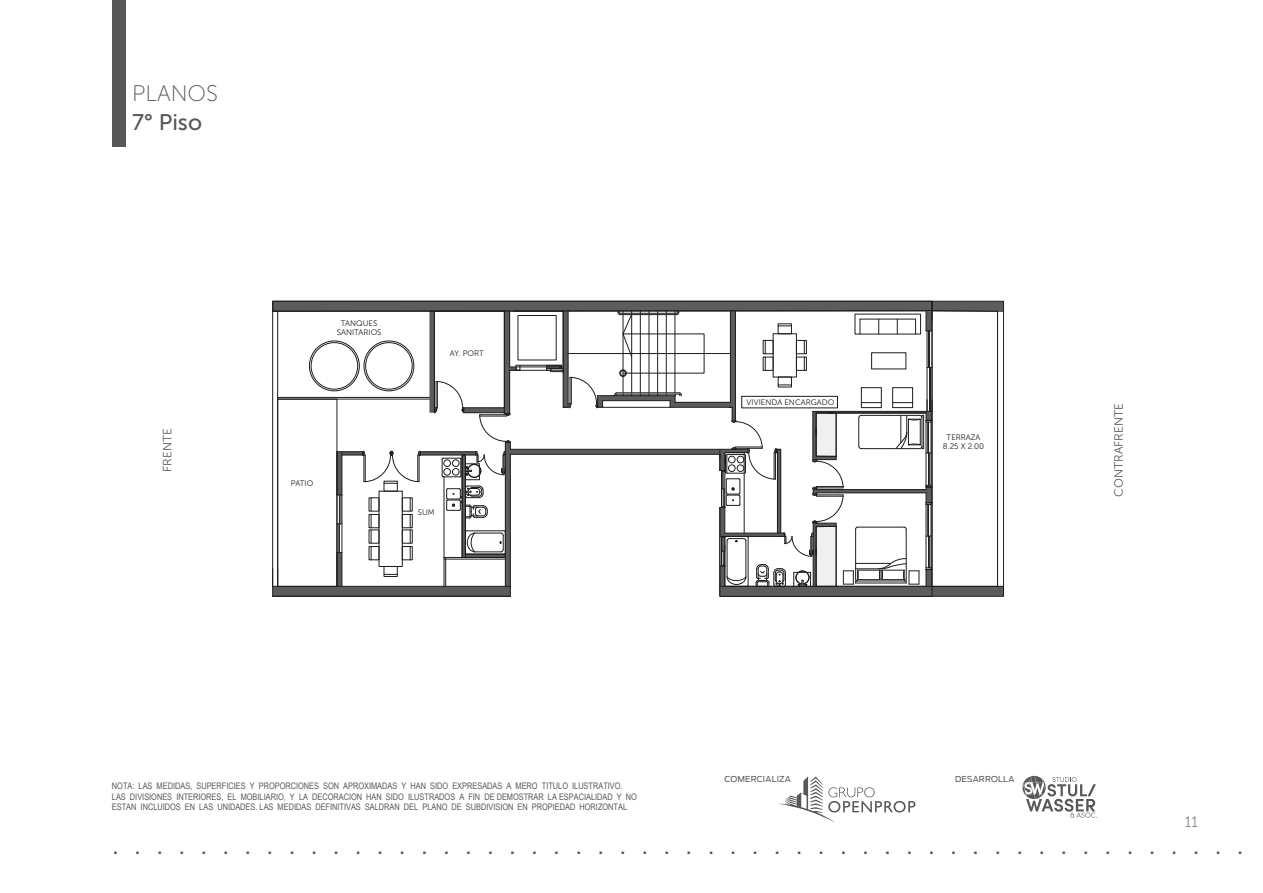
<style>
.page{position:relative;width:1263px;height:893px;background:#fff}
.page>*{position:absolute;margin:0;border:0;box-sizing:border-box;transform-origin:0 0}
.t1{font:30.45px "Museo Sans 300";color:#575756}
.t2{font:22.5px "Museo Sans 100";color:#575756}
.t3{font:22.5px "Museo Sans 500";color:#575756}
.t4{font:15px "Museo Sans 100";color:#575756}
.t5{font:12px "Museo Sans 300";color:#575756}
.t6{font:9px/10.8px "Arial Narrow";color:#575756}
.t7{font:8.1px "Antenna";letter-spacing:.025em;color:#575756}
.t8{font:7.95px/9.8px "Museo Sans 300";color:#1d1d1b;text-align:center}
</style>
<div class="page">
<svg style="left:779px;top:776px;width:136px;height:47px"></svg>
<div style="left:112px;top:0;width:14px;height:146px;background:#575756"></div>
<svg style="left:1022px;top:776px;width:75px;height:42px"></svg>
<hr style="left:273px;top:596px;width:237px;height:1px;background:#1d1e1c">
<svg style="left:272px;top:301px;width:732px;height:295px"></svg>
<h2 class="t2" style="left:132px;top:81px;width:87px">PLANOS</h2>
<h2 class="t3" style="left:132px;top:110px;width:71px">7° Piso</h2>
<h3 class="t5" style="left:161px;top:472px;width:45px;rotate:-90deg">FRENTE</h3>
<p class="t8" style="left:337px;top:318px;width:46px">TANQUES<br>SANITARIOS</p>
<p class="t8" style="left:450px;top:348px;width:35px">AY. PORT</p>
<p class="t8" style="left:291px;top:478px;width:24px">PATIO</p>
<p class="t8" style="left:418px;top:508px;width:18px">SUM</p>
<p class="t8" style="left:747px;top:398px;width:89px">VIVIENDA ENCARGADO</p>
<p class="t8" style="left:943px;top:433px;width:43px;line-height:8.4px">TERRAZA<br>8.25 X 2.00</p>
<h3 class="t5" style="left:1112px;top:496px;width:95px;rotate:-90deg">CONTRAFRENTE</h3>
<p class="t6" style="left:112px;top:780px;width:526px">NOTA: LAS MEDIDAS, SUPERFICIES Y PROPORCIONES SON APROXIMADAS Y HAN SIDO EXPRESADAS A MERO TITULO ILUSTRATIVO.<br>LAS DIVISIONES INTERIORES, EL MOBILIARIO, Y LA DECORACION HAN SIDO ILUSTRADOS A FIN DE DEMOSTRAR LA ESPACIALIDAD Y NO<br>ESTAN INCLUIDOS EN LAS UNIDADES. LAS MEDIDAS DEFINITIVAS SALDRAN DEL PLANO DE SUBDIVISION EN PROPIEDAD HORIZONTAL</p>
<p class="t7" style="left:724px;top:774px;width:68px">COMERCIALIZA</p>
<p class="t7" style="left:955px;top:774px;width:61px">DESARROLLA</p>
<h3 class="t4" style="left:1185px;top:814px;width:15px">11</h3>
<h1 class="t1" style="left:112px;top:827px;width:1134px">. . . . . . . . . . . . . . . . . . . . . . . . . . . . . . . . . . . . . . . . . . . . . . . . . . . .</h1>
</div>
